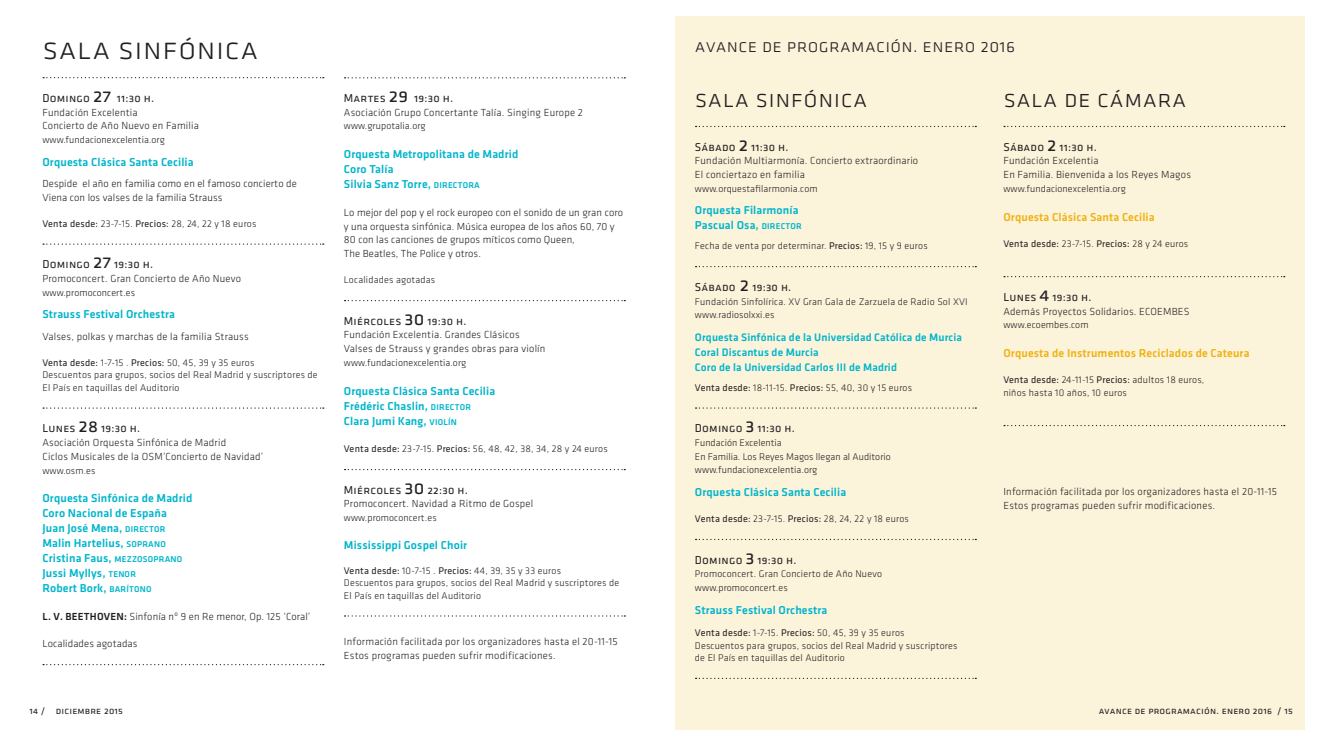
<style>
.page{position:relative;width:1319px;height:745px;background:#fff}
.page>*{position:absolute;margin:0;border:0;box-sizing:border-box;transform-origin:0 0}
.t1{font:31.25px "Klavika Light Caps SC";letter-spacing:.02em;color:#231f20}
.t2{font:25px "Klavika Light Caps SC";letter-spacing:.02em;color:#231f20}
.t3{font:18.75px "Klavika Light Caps SC";letter-spacing:.02em;color:#231f20}
.t4{font:500 11.88px/15px "Klavika";letter-spacing:.01em;color:#00b5cb}
.t5{font:11.88px "Klavika Reg Caps SC";letter-spacing:.02em;color:#231f20}
.t6{font:500 11.88px "Klavika";letter-spacing:.01em;color:#efb211}
.t7{font:500 11.25px/15px "Klavika";letter-spacing:.01em;color:#00b5cb}
.t8{font:300 10.62px/13.8px "Klavika";letter-spacing:.02em;color:#231f20}
.t9{font:300 10px/12.5px "Klavika";letter-spacing:.02em;color:#231f20}
.t10{font:10px "Klavika Reg Caps SC";letter-spacing:.02em;color:#231f20}
.t11{font:10px "Klavika";letter-spacing:.02em;color:#231f20}
.s1{font-size:20px}
.s2{font-weight:400}
.s3{font-family:"Klavika Med Caps SC";font-weight:400;font-size:8.75px}
.s4{font-family:"Klavika Med Caps SC";font-weight:400}
.s5{font-weight:300}
</style>
<div class="page">
<div style="left:675px;top:16px;width:629px;height:713px;background:#fcf3db"></div>
<svg style="left:43px;top:77px;width:281px;height:1px"></svg>
<svg style="left:43px;top:243px;width:281px;height:1px"></svg>
<svg style="left:43px;top:407px;width:281px;height:1px"></svg>
<svg style="left:344px;top:77px;width:281px;height:1px"></svg>
<svg style="left:344px;top:300px;width:281px;height:1px"></svg>
<svg style="left:344px;top:469px;width:281px;height:1px"></svg>
<svg style="left:344px;top:615px;width:281px;height:1px"></svg>
<svg style="left:695px;top:126px;width:281px;height:1px"></svg>
<svg style="left:695px;top:266px;width:281px;height:1px"></svg>
<svg style="left:695px;top:407px;width:281px;height:1px"></svg>
<svg style="left:695px;top:538px;width:281px;height:1px"></svg>
<svg style="left:695px;top:677px;width:281px;height:1px"></svg>
<svg style="left:1003px;top:126px;width:281px;height:1px"></svg>
<svg style="left:1003px;top:276px;width:281px;height:1px"></svg>
<svg style="left:1003px;top:425px;width:281px;height:1px"></svg>
<h1 class="t1" style="left:43px;top:32px;width:217px">sala sinfónica</h1>
<h3 class="t3" style="left:694px;top:36px;width:321px">avance de programación. enero 2016</h3>
<p class="t5" style="left:42px;top:92px;width:113px">Domingo <span class="s1">27</span> 11:30 h.</p>
<h2 class="t2" style="left:1003px;top:86px;width:184px">sala de cámara</h2>
<p class="t8" style="left:42px;top:105px;width:158px">Fundación Excelentia<br>Concierto de Año Nuevo en Familia</p>
<p class="t9" style="left:42px;top:134px;width:124px">www.fundacionexcelentia.org</p>
<p class="t4" style="left:42px;top:154px;width:153px">Orquesta Clásica Santa Cecilia</p>
<p class="t8" style="left:42px;top:176px;width:256px">Despide el año en familia como en el famoso concierto de<br>Viena con los valses de la familia Strauss</p>
<p class="t9" style="left:42px;top:217px;width:215px"><span class="s2">Venta desde:</span> 23-7-15. <span class="s2">Precios:</span> 28, 24, 22 y 18 euros</p>
<p class="t5" style="left:42px;top:258px;width:112px">Domingo <span class="s1">27</span> 19:30 h.</p>
<p class="t8" style="left:42px;top:271px;width:200px">Promoconcert. Gran Concierto de Año Nuevo</p>
<p class="t9" style="left:42px;top:286px;width:94px">www.promoconcert.es</p>
<p class="t4" style="left:42px;top:307px;width:134px">Strauss Festival Orchestra</p>
<p class="t8" style="left:42px;top:329px;width:208px">Valses, polkas y marchas de la familia Strauss</p>
<p class="t9" style="left:42px;top:356px;width:277px"><span class="s2">Venta desde:</span> 1-7-15 . <span class="s2">Precios:</span> 50, 45, 39 y 35 euros<br>Descuentos para grupos, socios del Real Madrid y suscriptores de<br>El País en taquillas del Auditorio</p>
<p class="t5" style="left:42px;top:422px;width:99px">Lunes <span class="s1">28</span> 19:30 h.</p>
<p class="t8" style="left:42px;top:435px;width:222px">Asociación Orquesta Sinfónica de Madrid<br>Ciclos Musicales de la OSM’Concierto de Navidad’</p>
<p class="t9" style="left:42px;top:464px;width:54px">www.osm.es</p>
<p class="t4" style="left:42px;top:490px;width:151px">Orquesta Sinfónica de Madrid<br>Coro Nacional de España<br>Juan José Mena, <span class="s3">DIRECTOR<br></span>Malin Hartelius, <span class="s3">SOPRANO<br></span>Cristina Faus, <span class="s3">MEZZOSOPRANO<br></span>Jussi Myllys, <span class="s3">TENOR<br></span>Robert Bork, <span class="s3">BARÍTONO</span></p>
<p class="t8" style="left:42px;top:609px;width:269px"><span class="s4">L. V. BEETHOVEN:</span> Sinfonía nº 9 en Re menor, Op. 125 ‘Coral’</p>
<p class="t8" style="left:42px;top:636px;width:96px">Localidades agotadas</p>
<h2 class="t2" style="left:694px;top:86px;width:174px">sala sinfónica</h2>
<p class="t5" style="left:344px;top:92px;width:111px">Martes <span class="s1">29</span> 19:30 h.</p>
<p class="t8" style="left:344px;top:105px;width:241px">Asociación Grupo Concertante Talía. Singing Europe 2</p>
<p class="t9" style="left:344px;top:120px;width:83px">www.grupotalia.org</p>
<p class="t4" style="left:344px;top:147px;width:176px">Orquesta Metropolitana de Madrid<br>Coro Talía<br>Silvia Sanz Torre, <span class="s3">DIRECTORA</span></p>
<p class="t8" style="left:344px;top:205px;width:280px">Lo mejor del pop y el rock europeo con el sonido de un gran coro y una orquesta sinfónica. Música europea de los años 60, 70 y 80 con las canciones de grupos míticos como Queen,<br>The Beatles, The Police y otros.</p>
<p class="t9" style="left:344px;top:274px;width:93px">Localidades agotadas</p>
<p class="t5" style="left:344px;top:314px;width:124px">Miércoles <span class="s1">30</span> 19:30 h.</p>
<p class="t8" style="left:344px;top:328px;width:203px">Fundación Excelentia. Grandes Clásicos<br>Valses de Strauss y grandes obras para violín</p>
<p class="t9" style="left:344px;top:356px;width:124px">www.fundacionexcelentia.org</p>
<p class="t4" style="left:344px;top:383px;width:153px">Orquesta Clásica Santa Cecilia<br>Frédéric Chaslin, <span class="s3">DIRECTOR<br></span>Clara Jumi Kang, <span class="s3">VIOLÍN</span></p>
<p class="t9" style="left:344px;top:442px;width:265px"><span class="s2">Venta desde:</span> 23-7-15. <span class="s2">Precios:</span> 56, 48, 42, 38, 34, 28 y 24 euros</p>
<p class="t5" style="left:344px;top:483px;width:125px">Miércoles <span class="s1">30</span> 22:30 h.</p>
<p class="t8" style="left:344px;top:497px;width:191px">Promoconcert. Navidad a Ritmo de Gospel</p>
<p class="t9" style="left:344px;top:511px;width:94px">www.promoconcert.es</p>
<p class="t4" style="left:344px;top:537px;width:125px">Mississippi Gospel Choir</p>
<p class="t9" style="left:344px;top:564px;width:277px"><span class="s2">Venta desde:</span> 10-7-15 . <span class="s2">Precios:</span> 44, 39, 35 y 33 euros<br>Descuentos para grupos, socios del Real Madrid y suscriptores de<br>El País en taquillas del Auditorio</p>
<p class="t8" style="left:344px;top:634px;width:275px">Información facilitada por los organizadores hasta el 20-11-15<br>Estos programas pueden sufrir modificaciones.</p>
<p class="t5" style="left:1003px;top:140px;width:95px">Sábado <span class="s1">2</span> 11:30 h.</p>
<p class="t8" style="left:1003px;top:154px;width:189px">Fundación Excelentia<br>En Familia. Bienvenida a los Reyes Magos</p>
<p class="t9" style="left:1003px;top:182px;width:124px">www.fundacionexcelentia.org</p>
<p class="t6" style="left:1003px;top:210px;width:153px">Orquesta Clásica Santa Cecilia</p>
<p class="t11" style="left:1003px;top:238px;width:186px">Venta desde: <span class="s5">23-7-15.</span> Precios: <span class="s5">28 y 24 euros</span></p>
<p class="t5" style="left:694px;top:140px;width:95px">Sábado <span class="s1">2</span> 11:30 h.</p>
<p class="t8" style="left:694px;top:154px;width:225px">Fundación Multiarmonía. Concierto extraordinario<br>El conciertazo en familia</p>
<p class="t9" style="left:694px;top:182px;width:124px">www.orquestafilarmonia.com</p>
<p class="t4" style="left:694px;top:203px;width:108px">Orquesta Filarmonía<br>Pascual Osa, <span class="s3">DIRECTOR</span></p>
<p class="t9" style="left:694px;top:240px;width:234px">Fecha de venta por determinar. <span class="s2">Precios:</span> 19, 15 y 9 euros</p>
<p class="t5" style="left:694px;top:280px;width:98px">Sábado <span class="s1">2</span> 19:30 h.</p>
<p class="t9" style="left:694px;top:294px;width:274px;line-height:13.8px">Fundación Sinfolírica. XV Gran Gala de Zarzuela de Radio Sol XVI www.radiosolxxi.es</p>
<p class="t7" style="left:694px;top:329px;width:268px">Orquesta Sinfónica de la Universidad Católica de Murcia<br>Coral Discantus de Murcia<br>Coro de la Universidad Carlos III de Madrid</p>
<p class="t9" style="left:694px;top:381px;width:219px"><span class="s2">Venta desde:</span> 18-11-15. <span class="s2">Precios:</span> 55, 40, 30 y 15 euros</p>
<p class="t5" style="left:694px;top:422px;width:101px">Domingo <span class="s1">3</span> 11:30 h.</p>
<p class="t9" style="left:694px;top:435px;width:197px;line-height:13.8px">Fundación Excelentia<br>En Familia. Los Reyes Magos llegan al Auditorio www.fundacionexcelentia.org</p>
<p class="t4" style="left:694px;top:484px;width:153px">Orquesta Clásica Santa Cecilia</p>
<p class="t9" style="left:694px;top:512px;width:215px"><span class="s2">Venta desde:</span> 23-7-15. <span class="s2">Precios:</span> 28, 24, 22 y 18 euros</p>
<p class="t5" style="left:694px;top:553px;width:103px">Domingo <span class="s1">3</span> 19:30 h.</p>
<p class="t9" style="left:694px;top:567px;width:188px;line-height:13.8px">Promoconcert. Gran Concierto de Año Nuevo www.promoconcert.es</p>
<p class="t4" style="left:694px;top:602px;width:134px">Strauss Festival Orchestra</p>
<p class="t9" style="left:694px;top:626px;width:264px"><span class="s2">Venta desde:</span> 1-7-15. <span class="s2">Precios:</span> 50, 45, 39 y 35 euros<br>Descuentos para grupos, socios del Real Madrid y suscriptores de El País en taquillas del Auditorio</p>
<p class="t5" style="left:1003px;top:290px;width:89px">Lunes <span class="s1">4</span> 19:30 h.</p>
<p class="t8" style="left:1003px;top:304px;width:188px">Además Proyectos Solidarios. ECOEMBES</p>
<p class="t9" style="left:1003px;top:319px;width:87px">www.ecoembes.com</p>
<p class="t6" style="left:1003px;top:346px;width:247px">Orquesta de Instrumentos Reciclados de Cateura</p>
<p class="t9" style="left:1003px;top:374px;width:202px"><span class="s2">Venta desde:</span> 24-11-15 <span class="s2">Precios:</span> adultos 18 euros, niños hasta 10 años, 10 euros</p>
<p class="t8" style="left:1003px;top:484px;width:275px">Información facilitada por los organizadores hasta el 20-11-15<br>Estos programas pueden sufrir modificaciones.</p>
<p class="t10" style="left:29px;top:705px;width:95px">14 / diciembre 2015</p>
<p class="t10" style="left:1098px;top:705px;width:196px">avance de programación. enero 2016 / 15</p>
</div>
